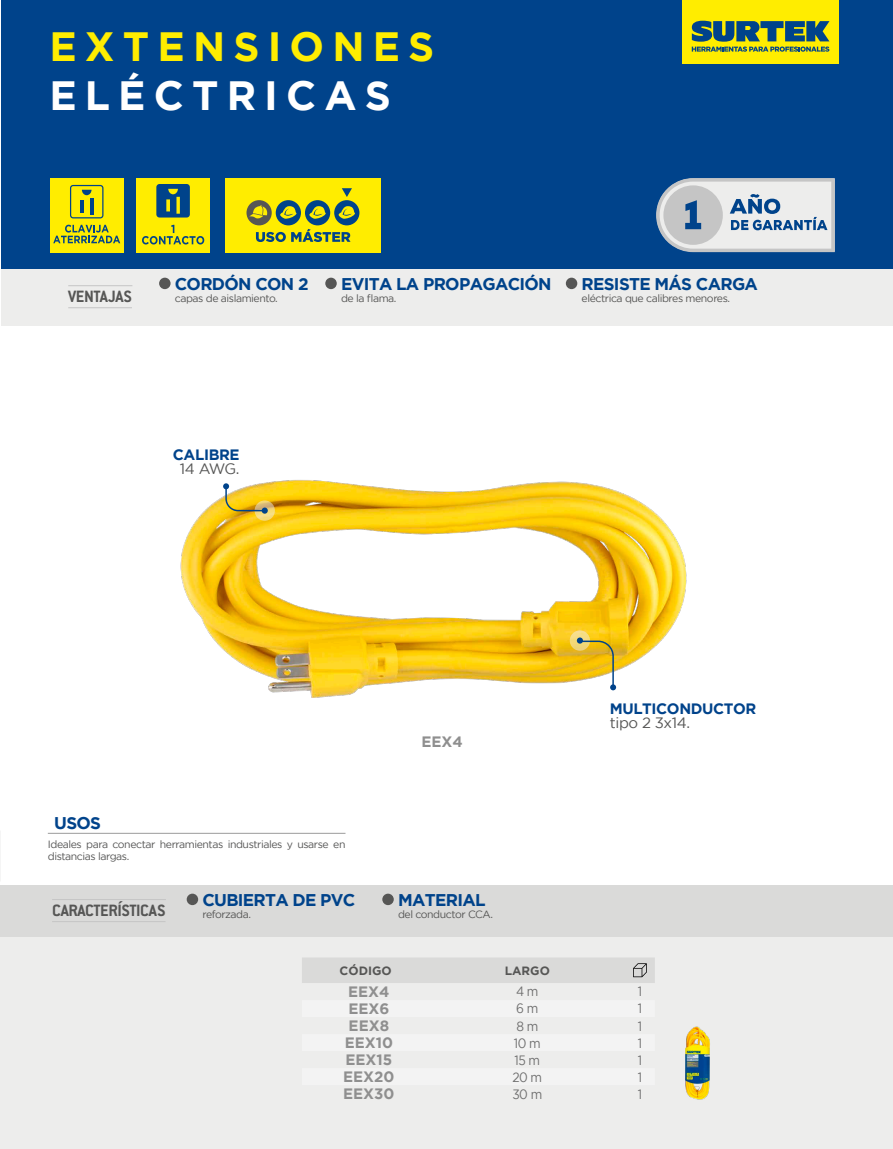
<style>
.page{position:relative;width:893px;height:1149px;background:#fff}
.page>*{position:absolute;margin:0;border:0;box-sizing:border-box;transform-origin:0 0}
.t1{font:700 40.8px "Gotham";letter-spacing:.2em;color:#ffed00}
.t2{font:700 40.8px "Gotham";letter-spacing:.2em;color:#fff}
.t3{font:700 18px "Conduit ITC Std";letter-spacing:-.025em;color:#565655}
.t4{font:700 16.95px "Gotham";letter-spacing:-.04em;color:#00438b}
.t5{font:700 15px "Gotham";color:#8f8f8f}
.t6{font:700 15px "Gotham";letter-spacing:-.025em;color:#00438b}
.t7{font:15px "Gotham";letter-spacing:-.025em;color:#565655}
.t8{font:13.5px "Gotham";letter-spacing:-.04em;color:#6e6e6e;scale:.9 1}
.t9{font:700 12px "Gotham";color:#565655}
.t10{font:10.5px/12px "Gotham";letter-spacing:-.04em;color:#565655}
</style>
<div class="page">
<div style="left:1px;top:0;width:892px;height:276px;background:#00438b"></div>
<div style="left:1px;top:270px;width:892px;height:56px;background:#ededec"></div>
<div style="left:682px;top:0;width:157px;height:64px;background:#ffed00"></div>
<svg style="left:692px;top:21px;width:137px;height:31px"></svg>
<img style="left:180px;top:480px;width:507px;height:218px">
<div style="left:1px;top:926px;width:892px;height:222px;background:#ededec"></div>
<div style="left:0;top:884px;width:893px;height:51px;background:#dadad9"></div>
<hr style="left:48px;top:832px;width:297px;height:1px;background:#9c9c9c">
<div style="left:302px;top:958px;width:353px;height:24px;background:#dadad9"></div>
<div style="left:159px;top:277px;width:12px;height:12px;background:#565655;border-radius:50%"></div>
<div style="left:325px;top:277px;width:12px;height:12px;background:#565655;border-radius:50%"></div>
<div style="left:566px;top:277px;width:11px;height:12px;background:#565655;border-radius:50%"></div>
<div style="left:187px;top:893px;width:11px;height:11px;background:#565655;border-radius:50%"></div>
<div style="left:382px;top:893px;width:12px;height:11px;background:#565655;border-radius:50%"></div>
<svg style="left:255px;top:500px;width:20px;height:20px"></svg>
<svg style="left:570px;top:630px;width:20px;height:20px"></svg>
<svg style="left:577px;top:637px;width:39px;height:53px"></svg>
<svg style="left:223px;top:483px;width:45px;height:30px"></svg>
<svg style="left:656px;top:178px;width:179px;height:74px;background:#bfc8d2"></svg>
<div style="left:50px;top:178px;width:74px;height:74px;background:#ffed00"></div>
<svg style="left:53px;top:225px;width:67px;height:18px"></svg>
<svg style="left:70px;top:185px;width:33px;height:33px"></svg>
<hr style="left:90px;top:198px;width:4px;height:16px;background:#00438b">
<div style="left:136px;top:178px;width:74px;height:74px;background:#ffed00"></div>
<svg style="left:142px;top:225px;width:62px;height:19px"></svg>
<svg style="left:156px;top:184px;width:34px;height:33px"></svg>
<div style="left:225px;top:178px;width:156px;height:74px;background:#ffed00"></div>
<svg style="left:256px;top:229px;width:95px;height:13px"></svg>
<div style="left:246px;top:200px;width:26px;height:25px;background:#565655;border-radius:50%"></div>
<div style="left:276px;top:200px;width:25px;height:25px;background:#00438b;border-radius:50%"></div>
<svg style="left:280px;top:206px;width:17px;height:13px"></svg>
<svg style="left:249px;top:205px;width:18px;height:14px"></svg>
<svg style="left:342px;top:188px;width:10px;height:9px"></svg>
<div style="left:334px;top:200px;width:25px;height:25px;background:#00438b;border-radius:50%"></div>
<svg style="left:339px;top:206px;width:16px;height:13px"></svg>
<div style="left:305px;top:200px;width:25px;height:25px;background:#00438b;border-radius:50%"></div>
<svg style="left:309px;top:206px;width:17px;height:13px"></svg>
<img style="left:685px;top:1026px;width:25px;height:74px">
<hr style="left:68px;top:285px;width:64px;height:1px;background:#c5c5c5">
<hr style="left:68px;top:307px;width:64px;height:1px;background:#c5c5c5">
<hr style="left:52px;top:899px;width:114px;height:1px;background:#c5c5c5">
<hr style="left:52px;top:921px;width:114px;height:1px;background:#c5c5c5">
<h1 class="t1" style="left:49px;top:23px;width:386px">EXTENSIONES</h1>
<h1 class="t2" style="left:49px;top:72px;width:343px">ELÉCTRICAS</h1>
<h2 class="t3" style="left:68px;top:286px;width:65px">VENTAJAS</h2>
<h3 class="t4" style="left:175px;top:274px;width:135px">CORDÓN CON 2</h3>
<p class="t10" style="left:175px;top:292px;width:105px">capas de aislamiento.</p>
<h3 class="t4" style="left:341px;top:274px;width:212px">EVITA LA PROPAGACIÓN</h3>
<p class="t10" style="left:341px;top:292px;width:57px">de la flama.</p>
<h3 class="t4" style="left:582px;top:274px;width:178px">RESISTE MÁS CARGA</h3>
<p class="t10" style="left:582px;top:292px;width:150px">eléctrica que calibres menores.</p>
<h3 class="t6" style="left:173px;top:446px;width:68px">CALIBRE</h3>
<h3 class="t7" style="left:180px;top:460px;width:61px">14 AWG.</h3>
<h3 class="t4" style="left:54px;top:813px;width:48px">USOS</h3>
<p class="t10" style="left:48px;top:837px;width:299px">Ideales para conectar herramientas industriales y usarse en distancias largas.</p>
<h2 class="t3" style="left:52px;top:899px;width:115px">CARACTERÍSTICAS</h2>
<h3 class="t4" style="left:202px;top:889px;width:155px">CUBIERTA DE PVC</h3>
<p class="t10" style="left:202px;top:907px;width:50px">reforzada.</p>
<h3 class="t5" style="left:421px;top:732px;width:43px">EEX4</h3>
<h3 class="t4" style="left:398px;top:889px;width:89px">MATERIAL</h3>
<p class="t10" style="left:398px;top:907px;width:96px">del conductor CCA.</p>
<h3 class="t6" style="left:610px;top:699px;width:148px">MULTICONDUCTOR</h3>
<h3 class="t7" style="left:610px;top:713px;width:82px">tipo 2 3x14.</h3>
<p class="t9" style="left:340px;top:963px;width:54px">CÓDIGO</p>
<p class="t9" style="left:505px;top:963px;width:47px">LARGO</p>
<h3 class="t5" style="left:348px;top:982px;width:43px">EEX4</h3>
<p class="t8" style="left:516px;top:983px;width:26px">4 m</p>
<p class="t8" style="left:638px;top:983px;width:6px">1</p>
<h3 class="t5" style="left:348px;top:999px;width:43px">EEX6</h3>
<p class="t8" style="left:516px;top:1000px;width:26px">6 m</p>
<p class="t8" style="left:638px;top:1000px;width:6px">1</p>
<h3 class="t5" style="left:349px;top:1016px;width:42px">EEX8</h3>
<p class="t8" style="left:516px;top:1017px;width:26px">8 m</p>
<p class="t8" style="left:638px;top:1017px;width:6px">1</p>
<h3 class="t5" style="left:345px;top:1033px;width:50px">EEX10</h3>
<p class="t8" style="left:514px;top:1034px;width:31px">10 m</p>
<p class="t8" style="left:638px;top:1034px;width:6px">1</p>
<h3 class="t5" style="left:345px;top:1050px;width:48px">EEX15</h3>
<p class="t8" style="left:514px;top:1051px;width:30px">15 m</p>
<p class="t8" style="left:638px;top:1051px;width:6px">1</p>
<h3 class="t5" style="left:343px;top:1067px;width:53px">EEX20</h3>
<p class="t8" style="left:512px;top:1068px;width:35px">20 m</p>
<p class="t8" style="left:638px;top:1068px;width:6px">1</p>
<h3 class="t5" style="left:343px;top:1084px;width:53px">EEX30</h3>
<p class="t8" style="left:512px;top:1085px;width:35px">30 m</p>
<p class="t8" style="left:638px;top:1085px;width:6px">1</p>
</div>
